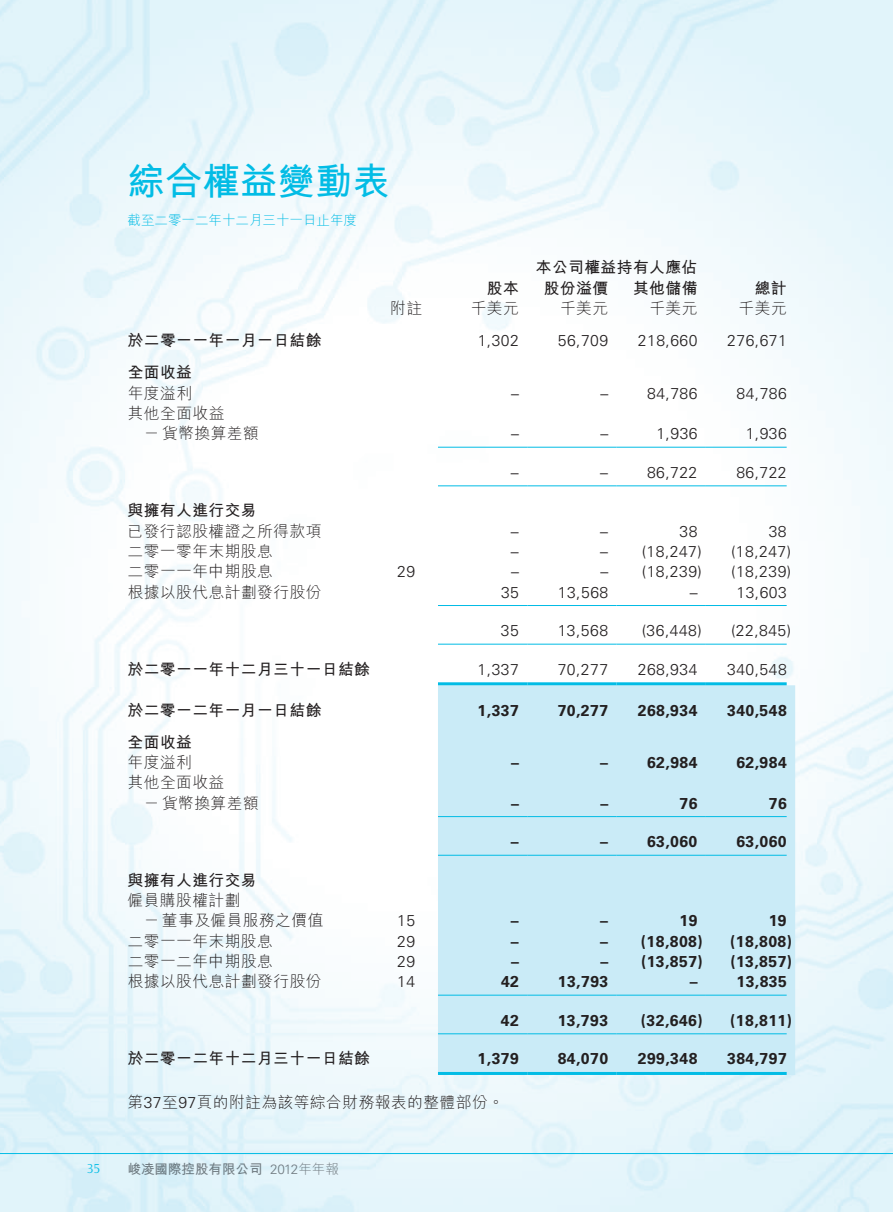
<style>
.page{position:relative;width:893px;height:1212px;background:#fff}
.page>*{position:absolute;margin:0;border:0;box-sizing:border-box;transform-origin:0 0}
.t1{font:700 37.5px "M Hei HK";color:#02bce5}
.t2{font:300 15.75px "Univers LT Std";letter-spacing:.03em;color:#231f20}
.t3{font:700 15.75px "Univers LT Std";letter-spacing:.03em;color:#231f20}
.t4{font:300 15.75px/20.2px "M Hei HK";letter-spacing:.03em;color:#231f20}
.t5{font:700 15.75px/32.2px "M Hei HK";letter-spacing:.03em;color:#231f20}
.t6{font:300 13.5px "M Hei HK";color:#02bce5}
.t7{font:700 13.5px "M Hei HK";color:#808285}
.t8{font:300 13.5px "Univers LT Std";color:#808285}
.t9{font:300 13.5px "Ocean Sans Std";color:#02bce5}
.s1{font-family:"Univers LT Std"}
.s2{font-family:"M Hei HK"}
</style>
<div class="page">
<hr style="left:0;top:1153px;width:893px;height:1px;background:#02bce5">
<div style="left:438px;top:685px;width:357px;height:390px;background:#caebf7"></div>
<hr style="left:438px;top:447px;width:89px;height:1px;background:#02bce5">
<hr style="left:527px;top:447px;width:90px;height:1px;background:#02bce5">
<hr style="left:617px;top:447px;width:89px;height:1px;background:#02bce5">
<hr style="left:706px;top:447px;width:81px;height:1px;background:#02bce5">
<hr style="left:438px;top:485px;width:89px;height:1px;background:#02bce5">
<hr style="left:527px;top:485px;width:90px;height:1px;background:#02bce5">
<hr style="left:617px;top:485px;width:89px;height:1px;background:#02bce5">
<hr style="left:706px;top:485px;width:81px;height:1px;background:#02bce5">
<hr style="left:438px;top:605px;width:89px;height:1px;background:#02bce5">
<hr style="left:527px;top:605px;width:90px;height:1px;background:#02bce5">
<hr style="left:617px;top:605px;width:89px;height:1px;background:#02bce5">
<hr style="left:706px;top:605px;width:81px;height:1px;background:#02bce5">
<hr style="left:438px;top:644px;width:89px;height:1px;background:#02bce5">
<hr style="left:527px;top:644px;width:90px;height:1px;background:#02bce5">
<hr style="left:617px;top:644px;width:89px;height:1px;background:#02bce5">
<hr style="left:706px;top:644px;width:81px;height:1px;background:#02bce5">
<hr style="left:438px;top:682px;width:89px;height:3px;background:#02bce5">
<hr style="left:527px;top:682px;width:90px;height:3px;background:#02bce5">
<hr style="left:617px;top:682px;width:89px;height:3px;background:#02bce5">
<hr style="left:706px;top:682px;width:81px;height:3px;background:#02bce5">
<hr style="left:438px;top:816px;width:89px;height:1px;background:#02bce5">
<hr style="left:527px;top:816px;width:90px;height:1px;background:#02bce5">
<hr style="left:617px;top:816px;width:89px;height:1px;background:#02bce5">
<hr style="left:706px;top:816px;width:81px;height:1px;background:#02bce5">
<hr style="left:438px;top:855px;width:89px;height:1px;background:#02bce5">
<hr style="left:527px;top:855px;width:90px;height:1px;background:#02bce5">
<hr style="left:617px;top:855px;width:89px;height:1px;background:#02bce5">
<hr style="left:706px;top:855px;width:81px;height:1px;background:#02bce5">
<hr style="left:438px;top:995px;width:89px;height:1px;background:#02bce5">
<hr style="left:527px;top:995px;width:90px;height:1px;background:#02bce5">
<hr style="left:617px;top:995px;width:89px;height:1px;background:#02bce5">
<hr style="left:706px;top:995px;width:81px;height:1px;background:#02bce5">
<hr style="left:438px;top:1033px;width:89px;height:1px;background:#02bce5">
<hr style="left:527px;top:1033px;width:90px;height:1px;background:#02bce5">
<hr style="left:617px;top:1033px;width:89px;height:1px;background:#02bce5">
<hr style="left:706px;top:1033px;width:81px;height:1px;background:#02bce5">
<hr style="left:438px;top:1072px;width:89px;height:3px;background:#02bce5">
<hr style="left:527px;top:1072px;width:90px;height:3px;background:#02bce5">
<hr style="left:617px;top:1072px;width:89px;height:3px;background:#02bce5">
<hr style="left:706px;top:1072px;width:81px;height:3px;background:#02bce5">
<p class="t9" style="left:87px;top:1161px;width:14px">35</p>
<h1 class="t1" style="left:128px;top:154px;width:264px">綜合權益變動表</h1>
<p class="t6" style="left:128px;top:210px;width:231px">截至二零一二年十二月三十一日止年度</p>
<p class="t5" style="left:536px;top:250px;width:163px">本公司權益持有人應佔</p>
<p class="t5" style="left:487px;top:271px;width:33px">股本</p>
<p class="t5" style="left:544px;top:271px;width:66px">股份溢價</p>
<p class="t5" style="left:633px;top:271px;width:66px">其他儲備</p>
<p class="t5" style="left:755px;top:271px;width:33px">總計</p>
<p class="t4" style="left:390px;top:297px;width:33px">附註</p>
<p class="t4" style="left:471px;top:297px;width:50px">千美元</p>
<p class="t4" style="left:560px;top:297px;width:50px">千美元</p>
<p class="t4" style="left:649px;top:297px;width:50px">千美元</p>
<p class="t4" style="left:739px;top:297px;width:50px">千美元</p>
<p class="t5" style="left:128px;top:323px;width:195px">於二零一一年一月一日結餘全面收益</p>
<p class="t2" style="left:478px;top:331px;width:43px">1,302</p>
<p class="t2" style="left:558px;top:331px;width:52px">56,709</p>
<p class="t2" style="left:638px;top:331px;width:61px">218,660</p>
<p class="t2" style="left:727px;top:331px;width:61px">276,671</p>
<p class="t4" style="left:128px;top:382px;width:98px">年度溢利<br>其他全面收益</p>
<p class="t2" style="left:511px;top:384px;width:9px">–</p>
<p class="t2" style="left:600px;top:384px;width:9px">–</p>
<p class="t2" style="left:647px;top:384px;width:52px">84,786</p>
<p class="t2" style="left:736px;top:384px;width:52px">84,786</p>
<p class="t4" style="left:144px;top:423px;width:116px">－貨幣換算差額</p>
<p class="t2" style="left:511px;top:424px;width:9px">–</p>
<p class="t2" style="left:600px;top:424px;width:9px">–</p>
<p class="t2" style="left:656px;top:424px;width:43px">1,936</p>
<p class="t2" style="left:746px;top:424px;width:43px">1,936</p>
<p class="t2" style="left:511px;top:463px;width:9px">–</p>
<p class="t2" style="left:600px;top:463px;width:9px">–</p>
<p class="t2" style="left:647px;top:463px;width:52px">86,722</p>
<p class="t2" style="left:736px;top:463px;width:52px">86,722</p>
<p class="t5" style="left:128px;top:493px;width:131px">與擁有人進行交易</p>
<p class="t4" style="left:128px;top:520px;width:195px">已發行認股權證之所得款項</p>
<p class="t2" style="left:511px;top:522px;width:9px">–</p>
<p class="t2" style="left:600px;top:522px;width:9px">–</p>
<p class="t2" style="left:679px;top:522px;width:19px">38</p>
<p class="t2" style="left:769px;top:522px;width:19px">38</p>
<p class="t4" style="left:128px;top:540px;width:147px">二零一零年末期股息</p>
<p class="t2" style="left:511px;top:542px;width:9px">–</p>
<p class="t2" style="left:600px;top:542px;width:9px">–</p>
<p class="t2" style="left:642px;top:542px;width:62px">)18,247(</p>
<p class="t2" style="left:731px;top:542px;width:62px">)18,247(</p>
<p class="t4" style="left:128px;top:561px;width:147px">二零一一年中期股息</p>
<p class="t2" style="left:397px;top:562px;width:19px">29</p>
<p class="t2" style="left:511px;top:562px;width:9px">–</p>
<p class="t2" style="left:600px;top:562px;width:9px">–</p>
<p class="t2" style="left:642px;top:562px;width:62px">)18,239(</p>
<p class="t2" style="left:731px;top:562px;width:62px">)18,239(</p>
<p class="t4" style="left:128px;top:581px;width:195px">根據以股代息計劃發行股份</p>
<p class="t2" style="left:501px;top:582px;width:19px">35</p>
<p class="t2" style="left:558px;top:582px;width:52px">13,568</p>
<p class="t2" style="left:690px;top:582px;width:9px">–</p>
<p class="t2" style="left:736px;top:582px;width:52px">13,603</p>
<p class="t2" style="left:501px;top:621px;width:19px">35</p>
<p class="t2" style="left:558px;top:621px;width:52px">13,568</p>
<p class="t2" style="left:642px;top:621px;width:62px">)36,448(</p>
<p class="t2" style="left:731px;top:621px;width:62px">)22,845(</p>
<p class="t5" style="left:128px;top:652px;width:244px">於二零一一年十二月三十一日結餘</p>
<p class="t2" style="left:478px;top:660px;width:43px">1,337</p>
<p class="t2" style="left:558px;top:660px;width:52px">70,277</p>
<p class="t2" style="left:638px;top:660px;width:61px">268,934</p>
<p class="t2" style="left:727px;top:660px;width:61px">340,548</p>
<p class="t5" style="left:128px;top:692px;width:195px">於二零一二年一月一日結餘全面收益</p>
<p class="t3" style="left:478px;top:701px;width:43px">1,337</p>
<p class="t3" style="left:558px;top:701px;width:52px">70,277</p>
<p class="t3" style="left:638px;top:701px;width:61px">268,934</p>
<p class="t3" style="left:727px;top:701px;width:61px">340,548</p>
<p class="t4" style="left:128px;top:751px;width:98px">年度溢利<br>其他全面收益</p>
<p class="t3" style="left:511px;top:753px;width:9px">–</p>
<p class="t3" style="left:600px;top:753px;width:9px">–</p>
<p class="t3" style="left:647px;top:753px;width:52px">62,984</p>
<p class="t3" style="left:736px;top:753px;width:52px">62,984</p>
<p class="t4" style="left:144px;top:792px;width:116px">－貨幣換算差額</p>
<p class="t3" style="left:511px;top:794px;width:9px">–</p>
<p class="t3" style="left:600px;top:794px;width:9px">–</p>
<p class="t3" style="left:680px;top:794px;width:19px">76</p>
<p class="t3" style="left:769px;top:794px;width:19px">76</p>
<p class="t3" style="left:511px;top:832px;width:9px">–</p>
<p class="t3" style="left:600px;top:832px;width:9px">–</p>
<p class="t3" style="left:647px;top:832px;width:52px">63,060</p>
<p class="t3" style="left:736px;top:832px;width:52px">63,060</p>
<p class="t5" style="left:128px;top:863px;width:131px">與擁有人進行交易</p>
<p class="t4" style="left:128px;top:889px;width:114px">僱員購股權計劃</p>
<p class="t4" style="left:144px;top:910px;width:181px">－董事及僱員服務之價值</p>
<p class="t2" style="left:397px;top:911px;width:19px">15</p>
<p class="t3" style="left:511px;top:911px;width:9px">–</p>
<p class="t3" style="left:600px;top:911px;width:9px">–</p>
<p class="t3" style="left:679px;top:911px;width:19px">19</p>
<p class="t3" style="left:769px;top:911px;width:19px">19</p>
<p class="t4" style="left:128px;top:930px;width:147px">二零一一年末期股息</p>
<p class="t2" style="left:397px;top:931px;width:19px">29</p>
<p class="t3" style="left:511px;top:932px;width:9px">–</p>
<p class="t3" style="left:600px;top:932px;width:9px">–</p>
<p class="t3" style="left:641px;top:932px;width:63px">)18,808(</p>
<p class="t3" style="left:730px;top:932px;width:63px">)18,808(</p>
<p class="t4" style="left:128px;top:950px;width:147px">二零一二年中期股息</p>
<p class="t2" style="left:397px;top:952px;width:19px">29</p>
<p class="t3" style="left:511px;top:952px;width:9px">–</p>
<p class="t3" style="left:600px;top:952px;width:9px">–</p>
<p class="t3" style="left:641px;top:952px;width:63px">)13,857(</p>
<p class="t3" style="left:730px;top:952px;width:63px">)13,857(</p>
<p class="t4" style="left:128px;top:971px;width:195px">根據以股代息計劃發行股份</p>
<p class="t2" style="left:397px;top:972px;width:19px">14</p>
<p class="t3" style="left:501px;top:972px;width:19px">42</p>
<p class="t3" style="left:558px;top:972px;width:52px">13,793</p>
<p class="t3" style="left:690px;top:972px;width:9px">–</p>
<p class="t3" style="left:736px;top:972px;width:52px">13,835</p>
<p class="t3" style="left:501px;top:1011px;width:19px">42</p>
<p class="t3" style="left:558px;top:1011px;width:52px">13,793</p>
<p class="t3" style="left:641px;top:1011px;width:63px">)32,646(</p>
<p class="t3" style="left:730px;top:1011px;width:63px">)18,811(</p>
<p class="t5" style="left:128px;top:1041px;width:244px">於二零一二年十二月三十一日結餘</p>
<p class="t4" style="left:128px;top:1092px;width:378px">第<span class="s1">37</span>至<span class="s1">97</span>頁的附註為該等綜合財務報表的整體部份。</p>
<p class="t3" style="left:478px;top:1050px;width:43px">1,379</p>
<p class="t3" style="left:558px;top:1050px;width:52px">84,070</p>
<p class="t3" style="left:638px;top:1050px;width:61px">299,348</p>
<p class="t3" style="left:727px;top:1050px;width:61px">384,797</p>
<p class="t7" style="left:128px;top:1159px;width:136px">峻凌國際控股有限公司</p>
<p class="t8" style="left:270px;top:1161px;width:70px">2012<span class="s2">年年報</span></p>
</div>
